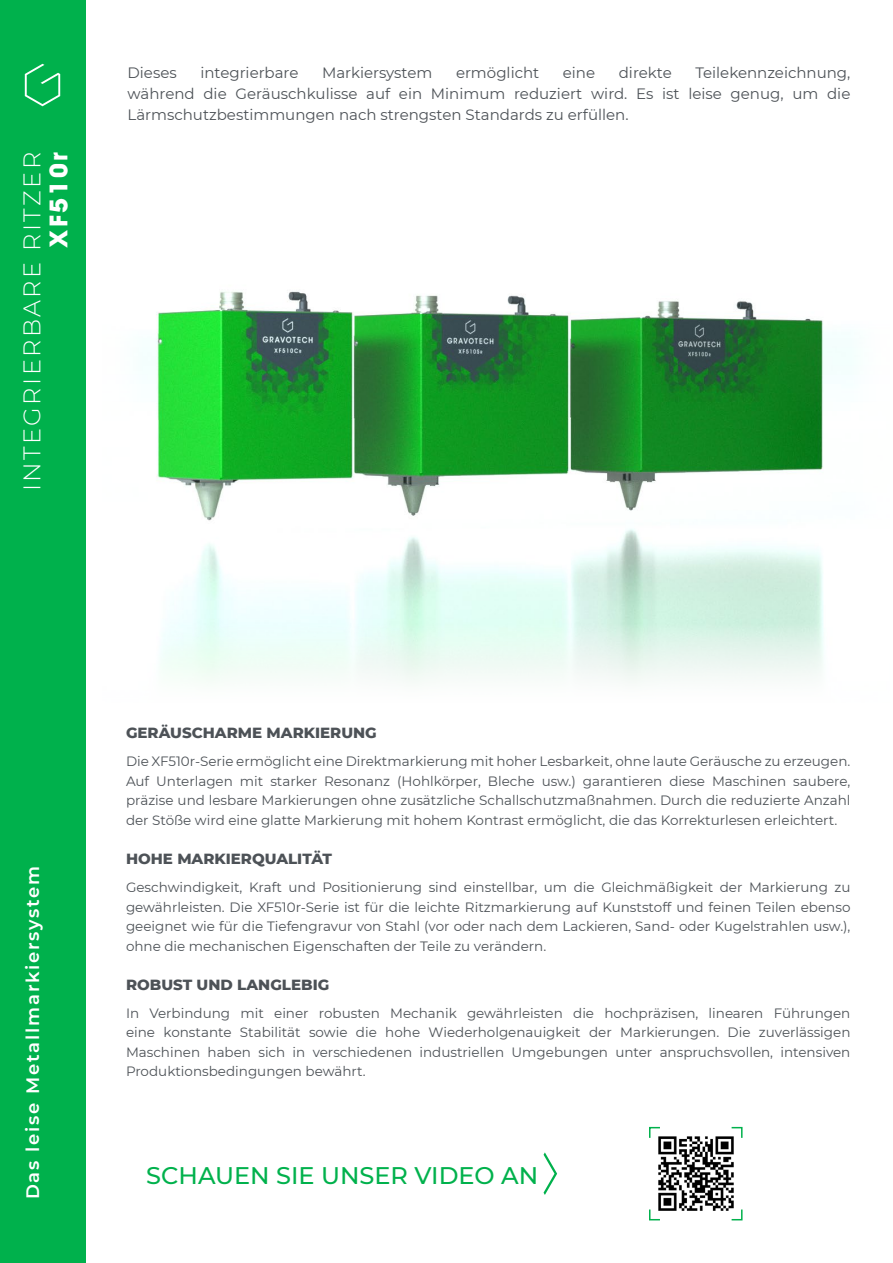
<style>
.page{position:relative;width:893px;height:1263px;background:#fff}
.page>*{position:absolute;margin:0;border:0;box-sizing:border-box;transform-origin:0 0}
.t1{font:500 24px "Montserrat";color:#00b14c}
.t2{font:300 24px "Montserrat";letter-spacing:.1em;color:#fff}
.t3{font:700 24px "Avant Garde";letter-spacing:.1em;color:#fff}
.t4{font:600 18px "Montserrat";letter-spacing:.1em;color:#fff}
.t5{font:15px/21px "Montserrat";color:#4d5257;text-align:justify}
.t6{font:800 15px "Montserrat";color:#4d5257}
.t7{font:13.5px/19.5px "Montserrat";color:#4d5257;text-align:justify}
</style>
<div class="page">
<div style="left:0;top:0;width:85px;height:1263px;background:#00b14c"></div>
<svg style="left:25px;top:64px;width:35px;height:42px"></svg>
<img style="left:142px;top:291px;width:714px;height:391px">
<svg style="left:544px;top:1152px;width:13px;height:43px"></svg>
<svg style="left:649px;top:1126px;width:11px;height:12px"></svg>
<svg style="left:649px;top:1209px;width:11px;height:12px"></svg>
<svg style="left:731px;top:1126px;width:12px;height:12px"></svg>
<svg style="left:731px;top:1209px;width:12px;height:12px"></svg>
<img style="left:657px;top:1135px;width:77px;height:77px">
<h1 class="t2" style="left:16px;top:491px;width:341px;rotate:-90deg">INTEGRIERBARE RITZER</h1>
<h1 class="t3" style="left:43px;top:248px;width:97px;rotate:-90deg">XF510r</h1>
<p class="t5" style="left:128px;top:62px;width:724px;text-indent:568px">Teilekennzeichnung, während die Geräuschkulisse auf ein Minimum reduziert wird. Es ist leise genug, um die Lärmschutzbestimmungen nach strengsten Standards zu erfüllen.</p>
<p class="t5" style="left:128px;top:62px;width:51px">Dieses</p>
<p class="t5" style="left:200px;top:62px;width:100px">integrierbare</p>
<p class="t5" style="left:322px;top:62px;width:112px">Markiersystem</p>
<p class="t5" style="left:456px;top:62px;width:85px">ermöglicht</p>
<p class="t5" style="left:563px;top:62px;width:34px">eine</p>
<p class="t5" style="left:619px;top:62px;width:54px">direkte</p>
<h2 class="t4" style="left:20px;top:1199px;width:335px;rotate:-90deg">Das leise Metallmarkiersystem</h2>
<p class="t6" style="left:126px;top:722px;width:252px">GERÄUSCHARME MARKIERUNG</p>
<p class="t7" style="left:126px;top:751px;width:726px">Die XF510r-Serie ermöglicht eine Direktmarkierung mit hoher Lesbarkeit, ohne laute Geräusche zu erzeugen.<br>Auf Unterlagen mit starker Resonanz (Hohlkörper, Bleche usw.) garantieren diese Maschinen saubere, präzise und lesbare Markierungen ohne zusätzliche Schallschutzmaßnahmen. Durch die reduzierte Anzahl der Stöße wird eine glatte Markierung mit hohem Kontrast ermöglicht, die das Korrekturlesen erleichtert.</p>
<p class="t6" style="left:126px;top:848px;width:208px">HOHE MARKIERQUALITÄT</p>
<p class="t7" style="left:126px;top:877px;width:726px">Geschwindigkeit, Kraft und Positionierung sind einstellbar, um die Gleichmäßigkeit der Markierung zu gewährleisten. Die XF510r-Serie ist für die leichte Ritzmarkierung auf Kunststoff und feinen Teilen ebenso geeignet wie für die Tiefengravur von Stahl (vor oder nach dem Lackieren, Sand- oder Kugelstrahlen usw.), ohne die mechanischen Eigenschaften der Teile zu verändern.</p>
<p class="t6" style="left:126px;top:973px;width:205px">ROBUST UND LANGLEBIG</p>
<p class="t7" style="left:126px;top:1003px;width:726px">In Verbindung mit einer robusten Mechanik gewährleisten die hochpräzisen, linearen Führungen eine konstante Stabilität sowie die hohe Wiederholgenauigkeit der Markierungen. Die zuverlässigen Maschinen haben sich in verschiedenen industriellen Umgebungen unter anspruchsvollen, intensiven Produktionsbedingungen bewährt.</p>
<h1 class="t1" style="left:146px;top:1159px;width:393px">SCHAUEN SIE UNSER VIDEO AN</h1>
</div>
